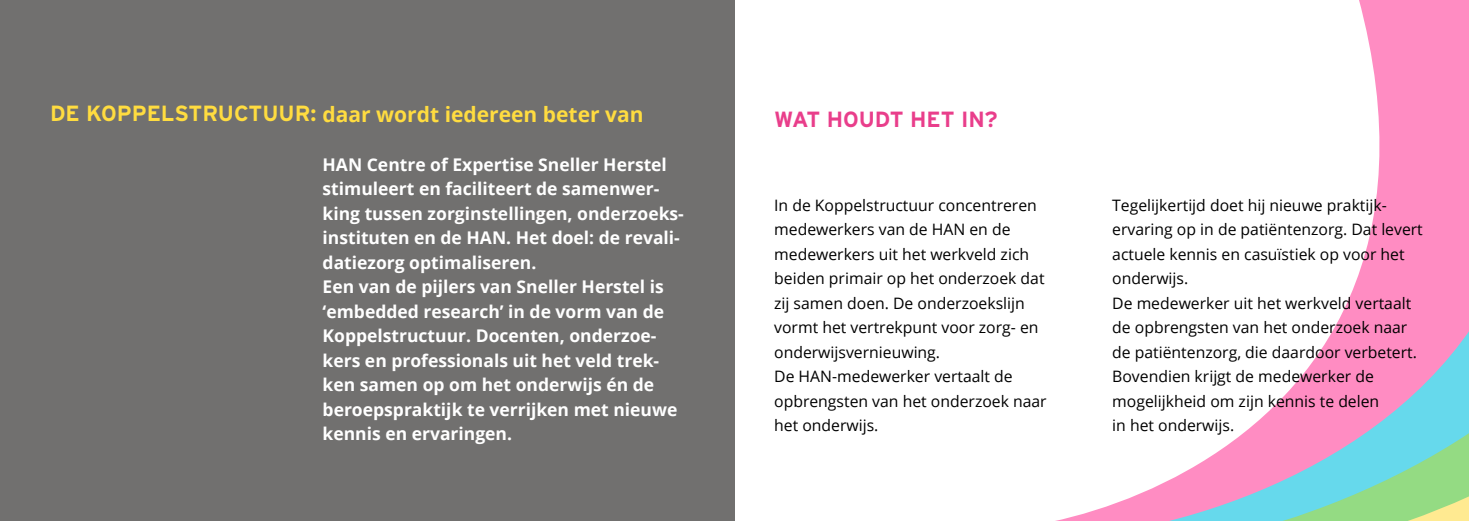
<style>
.page{position:relative;width:1469px;height:521px;background:#fff}
.page>*{position:absolute;margin:0;border:0;box-sizing:border-box;transform-origin:0 0}
.t1{font:700 21.88px "Interstate";color:#e93e8b}
.t2{font:700 21px "Open Sans";color:#ffdc40}
.t3{font:700 17.5px/24.5px "Open Sans";color:#fff}
.t4{font:15.75px/24.5px "Open Sans";color:#000}
.s1{font-family:"Interstate";font-size:21.88px}
</style>
<div class="page">
<svg style="left:1055px;top:0;width:413px;height:521px"></svg>
<div style="left:0;top:0;width:734px;height:521px;background:#71706f"></div>
<h2 class="t2" style="left:50px;top:99px;width:595px"><span class="s1">DE KOPPELSTRUCTUUR:</span> daar wordt iedereen beter van</h2>
<p class="t3" style="left:322px;top:151px;width:363px">HAN Centre of Expertise Sneller Herstel stimuleert en faciliteert de samenwer&shy;king tussen zorginstellingen, onderzoeks&shy;instituten en de HAN. Het doel: de revali&shy;datiezorg optimaliseren.<br>Een van de pijlers van Sneller Herstel is ‘embedded research’ in de vorm van de Koppelstructuur. Docenten, onderzoe&shy;kers en professionals uit het veld trek&shy;ken samen op om het onderwijs én de beroepspraktijk te verrijken met nieuwe kennis en ervaringen.</p>
<h1 class="t1" style="left:774px;top:107px;width:225px">WAT HOUDT HET IN?</h1>
<p class="t4" style="left:774px;top:192px;width:274px">In de Koppelstructuur concentreren medewerkers van de HAN en de medewerkers uit het werkveld zich beiden primair op het onderzoek dat zij samen doen. De onderzoekslijn vormt het vertrekpunt voor zorg- en onderwijsvernieuwing.<br>De HAN-medewerker vertaalt de opbrengsten van het onderzoek naar het onderwijs.</p>
<p class="t4" style="left:1112px;top:192px;width:312px">Tegelijkertijd doet hij nieuwe praktijk&shy;ervaring op in de patiëntenzorg. Dat levert actuele kennis en casuïstiek op voor het onderwijs.<br>De medewerker uit het werkveld vertaalt de opbrengsten van het onderzoek naar de patiëntenzorg, die daardoor verbetert.<br>Bovendien krijgt de medewerker de mogelijkheid om zijn kennis te delen<br>in het onderwijs.</p>
</div>
